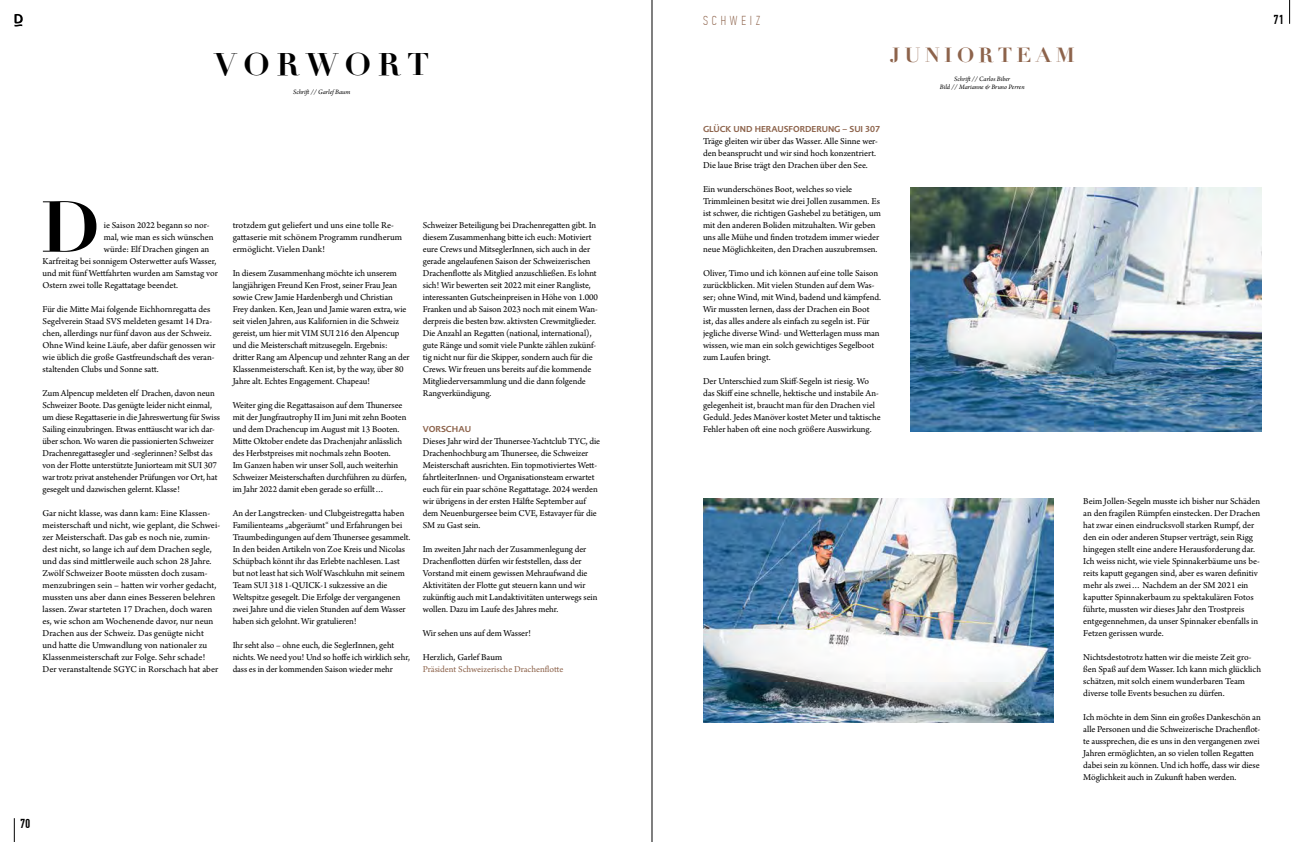
<style>
.page{position:relative;width:1304px;height:842px;background:#fff}
.page>*{position:absolute;margin:0;border:0;box-sizing:border-box;transform-origin:0 0}
.t1{font:700 70.7px "Didot";color:#000}
.t2{font:700 30.6px "Didot";letter-spacing:.21em;color:#000}
.t3{font:700 20px "Didot";letter-spacing:.21em;color:#8d634b}
.t4{font:100 13px "PF Din Text Comp Pro";letter-spacing:.3em;color:#8d634b}
.t5{font:500 13px "PF Din Text Comp Pro";color:#000}
.t6{font:9.5px/12px "Arno Pro";letter-spacing:-.005em;color:#000}
.t7{font:9.5px "Arno Pro";color:#8d634b}
.t8{font:700 9px "EADS Sans";letter-spacing:-.005em;color:#8d634b}
.t9{font:italic 7px/8px "Arno Pro";letter-spacing:-.005em;color:#000;text-align:center}
</style>
<div class="page">
<img style="left:911px;top:187px;width:350px;height:245px">
<img style="left:703px;top:499px;width:351px;height:224px">
<svg style="left:14px;top:818px;width:1px;height:24px"></svg>
<svg style="left:1289px;top:0;width:1px;height:24px"></svg>
<svg style="left:14px;top:14px;width:9px;height:13px"></svg>
<hr style="left:652px;top:0;width:1px;height:842px;background:#000">
<h2 class="t2" style="left:214px;top:45px;width:217px">VORWORT</h2>
<p class="t9" style="left:293px;top:89px;width:59px">Schrift // Garlef Baum</p>
<h1 class="t1" style="left:41px;top:182px;width:61px">D</h1>
<p class="t6" style="left:104px;top:220px;width:107px">ie Saison 2022 begann so nor-</p>
<p class="t6" style="left:104px;top:232px;width:111px">mal, wie man es sich wünschen</p>
<p class="t6" style="left:104px;top:244px;width:107px">würde: Elf Drachen gingen an</p>
<p class="t6" style="left:43px;top:256px;width:175px">Karfreitag bei sonnigem Osterwetter aufs Wasser,</p>
<p class="t6" style="left:43px;top:268px;width:177px">und mit fünf Wettfahrten wurden am Samstag vor</p>
<p class="t6" style="left:43px;top:280px;width:137px">Ostern zwei tolle Regattatage beendet.</p>
<p class="t6" style="left:43px;top:304px;width:174px">Für die Mitte Mai folgende Eichhornregatta des Segelverein Staad SVS meldeten gesamt 14 Dra&shy;chen, allerdings nur fünf davon aus der Schweiz.<br>Ohne Wind keine Läufe, aber dafür genossen wir wie üblich die große Gastfreundschaft des veran&shy;staltenden Clubs und Sonne satt.</p>
<p class="t6" style="left:43px;top:388px;width:179px">Zum Alpencup meldeten elf Drachen, davon neun Schweizer Boote. Das genügte leider nicht einmal, um diese Regattaserie in die Jahreswertung für Swiss Sailing einzubringen. Etwas enttäuscht war ich dar&shy;über schon. Wo waren die passionierten Schweizer Drachenregattasegler und -seglerinnen? Selbst das von der Flotte unterstützte Juniorteam mit SUI 307 war trotz privat anstehender Prüfungen vor Ort, hat gesegelt und dazwischen gelernt. Klasse!</p>
<p class="t6" style="left:43px;top:508px;width:179px">Gar nicht klasse, was dann kam: Eine Klassen&shy;meisterschaft und nicht, wie geplant, die Schwei&shy;zer Meisterschaft. Das gab es noch nie, zumin&shy;dest nicht, so lange ich auf dem Drachen segle, und das sind mittlerweile auch schon 28 Jahre.<br>Zwölf Schweizer Boote müssten doch zusam&shy;menzubringen sein – hatten wir vorher gedacht, mussten uns aber dann eines Besseren belehren lassen. Zwar starteten 17 Drachen, doch waren es, wie schon am Wochenende davor, nur neun Drachen aus der Schweiz. Das genügte nicht und hatte die Umwandlung von nationaler zu Klassenmeisterschaft zur Folge. Sehr schade!<br>Der veranstaltende SGYC in Rorschach hat aber</p>
<p class="t6" style="left:233px;top:220px;width:171px">trotzdem gut geliefert und uns eine tolle Re&shy;gattaserie mit schönem Programm rundherum ermöglicht. Vielen Dank!</p>
<p class="t6" style="left:233px;top:268px;width:179px">In diesem Zusammenhang möchte ich unserem langjährigen Freund Ken Frost, seiner Frau Jean sowie Crew Jamie Hardenbergh und Christian Frey danken. Ken, Jean und Jamie waren extra, wie seit vielen Jahren, aus Kalifornien in die Schweiz gereist, um hier mit VIM SUI 216 den Alpencup und die Meisterschaft mitzusegeln. Ergebnis: dritter Rang am Alpencup und zehnter Rang an der Klassenmeisterschaft. Ken ist, by the way, über 80<br>Jahre alt. Echtes Engagement. Chapeau!</p>
<p class="t6" style="left:233px;top:400px;width:176px">Weiter ging die Regattasaison auf dem Thunersee mit der Jungfrautrophy II im Juni mit zehn Booten und dem Drachencup im August mit 13 Booten.<br>Mitte Oktober endete das Drachenjahr anlässlich des Herbstpreises mit nochmals zehn Booten.<br>Im Ganzen haben wir unser Soll, auch weiterhin Schweizer Meisterschaften durchführen zu dürfen, im Jahr 2022 damit eben gerade so erfüllt…</p>
<p class="t6" style="left:233px;top:508px;width:179px">An der Langstrecken- und Clubgeistregatta haben Familienteams „abgeräumt“ und Erfahrungen bei Traumbedingungen auf dem Thunersee gesammelt.<br>In den beiden Artikeln von Zoe Kreis und Nicolas Schüpbach könnt ihr das Erlebte nachlesen. Last but not least hat sich Wolf Waschkuhn mit seinem Team SUI 318 1-QUICK-1 sukzessive an die Weltspitze gesegelt. Die Erfolge der vergangenen zwei Jahre und die vielen Stunden auf dem Wasser haben sich gelohnt. Wir gratulieren!</p>
<p class="t6" style="left:233px;top:640px;width:179px">Ihr seht also – ohne euch, die SeglerInnen, geht nichts. We need you! Und so hoffe ich wirklich sehr, dass es in der kommenden Saison wieder mehr</p>
<p class="t6" style="left:423px;top:220px;width:177px">Schweizer Beteiligung bei Drachenregatten gibt. In diesem Zusammenhang bitte ich euch: Motiviert eure Crews und MitseglerInnen, sich auch in der gerade angelaufenen Saison der Schweizerischen Drachenflotte als Mitglied anzuschließen. Es lohnt sich! Wir bewerten seit 2022 mit einer Rangliste, interessanten Gutscheinpreisen in Höhe von 1.000<br>Franken und ab Saison 2023 noch mit einem Wan&shy;derpreis die besten bzw. aktivsten Crewmitglieder.<br>Die Anzahl an Regatten (national, international), gute Ränge und somit viele Punkte zählen zukünf&shy;tig nicht nur für die Skipper, sondern auch für die Crews. Wir freuen uns bereits auf die kommende Mitgliederversammlung und die dann folgende Rangverkündigung.</p>
<p class="t8" style="left:423px;top:424px;width:50px">VORSCHAU</p>
<p class="t6" style="left:423px;top:436px;width:179px">Dieses Jahr wird der Thunersee-Yachtclub TYC, die Drachenhochburg am Thunersee, die Schweizer Meisterschaft ausrichten. Ein topmotiviertes Wett&shy;fahrtleiterInnen- und Organisationsteam erwartet euch für ein paar schöne Regattatage. 2024 werden wir übrigens in der ersten Hälfte September auf dem Neuenburgersee beim CVE, Estavayer für die SM zu Gast sein.</p>
<p class="t6" style="left:423px;top:544px;width:176px">Im zweiten Jahr nach der Zusammenlegung der Drachenflotten dürfen wir feststellen, dass der Vorstand mit einem gewissen Mehraufwand die Aktivitäten der Flotte gut steuern kann und wir zukünftig auch mit Landaktivitäten unterwegs sein wollen. Dazu im Laufe des Jahres mehr.</p>
<p class="t6" style="left:423px;top:628px;width:110px">Wir sehen uns auf dem Wasser!</p>
<p class="t6" style="left:423px;top:652px;width:81px">Herzlich, Garlef Baum</p>
<p class="t7" style="left:423px;top:664px;width:142px">Präsident Schweizerische Drachenflotte</p>
<h3 class="t5" style="left:20px;top:816px;width:12px">70</h3>
<h3 class="t4" style="left:703px;top:13px;width:59px">SCHWEIZ</h3>
<h3 class="t3" style="left:890px;top:42px;width:187px">JUNIORTEAM</h3>
<p class="t9" style="left:940px;top:75px;width:86px">Schrift // Carlos Biber<br>Bild // Marianne &amp; Bruno Perren</p>
<p class="t8" style="left:703px;top:124px;width:179px">GLÜCK UND HERAUSFORDERUNG – SUI 307</p>
<p class="t6" style="left:703px;top:136px;width:176px">Träge gleiten wir über das Wasser. Alle Sinne wer&shy;den beansprucht und wir sind hoch konzentriert.<br>Die laue Brise trägt den Drachen über den See.</p>
<p class="t6" style="left:703px;top:184px;width:180px">Ein wunderschönes Boot, welches so viele Trimmleinen besitzt wie drei Jollen zusammen. Es ist schwer, die richtigen Gashebel zu betätigen, um mit den anderen Boliden mitzuhalten. Wir geben uns alle Mühe und finden trotzdem immer wieder neue Möglichkeiten, den Drachen auszubremsen.</p>
<p class="t6" style="left:703px;top:268px;width:180px">Oliver, Timo und ich können auf eine tolle Saison zurückblicken. Mit vielen Stunden auf dem Was&shy;ser; ohne Wind, mit Wind, badend und kämpfend.<br>Wir mussten lernen, dass der Drachen ein Boot ist, das alles andere als einfach zu segeln ist. Für jegliche diverse Wind- und Wetterlagen muss man wissen, wie man ein solch gewichtiges Segelboot zum Laufen bringt.</p>
<p class="t6" style="left:703px;top:376px;width:179px">Der Unterschied zum Skiff-Segeln ist riesig. Wo das Skiff eine schnelle, hektische und instabile An&shy;gelegenheit ist, braucht man für den Drachen viel Geduld. Jedes Manöver kostet Meter und taktische Fehler haben oft eine noch größere Auswirkung.</p>
<h3 class="t5" style="left:1273px;top:12px;width:12px">71</h3>
<p class="t6" style="left:1083px;top:496px;width:179px">Beim Jollen-Segeln musste ich bisher nur Schäden an den fragilen Rümpfen einstecken. Der Drachen hat zwar einen eindrucksvoll starken Rumpf, der den ein oder anderen Stupser verträgt, sein Rigg hingegen stellt eine andere Herausforderung dar.<br>Ich weiss nicht, wie viele Spinnakerbäume uns be&shy;reits kaputt gegangen sind, aber es waren definitiv mehr als zwei… Nachdem an der SM 2021 ein kaputter Spinnakerbaum zu spektakulären Fotos führte, mussten wir dieses Jahr den Trostpreis entgegennehmen, da unser Spinnaker ebenfalls in Fetzen gerissen wurde.</p>
<p class="t6" style="left:1083px;top:652px;width:179px">Nichtsdestotrotz hatten wir die meiste Zeit gro&shy;ßen Spaß auf dem Wasser. Ich kann mich glücklich schätzen, mit solch einem wunderbaren Team diverse tolle Events besuchen zu dürfen.</p>
<p class="t6" style="left:1083px;top:712px;width:179px">Ich möchte in dem Sinn ein großes Dankeschön an alle Personen und die Schweizerische Drachenflot&shy;te aussprechen, die es uns in den vergangenen zwei Jahren ermöglichten, an so vielen tollen Regatten dabei sein zu können. Und ich hoffe, dass wir diese Möglichkeit auch in Zukunft haben werden.</p>
</div>
